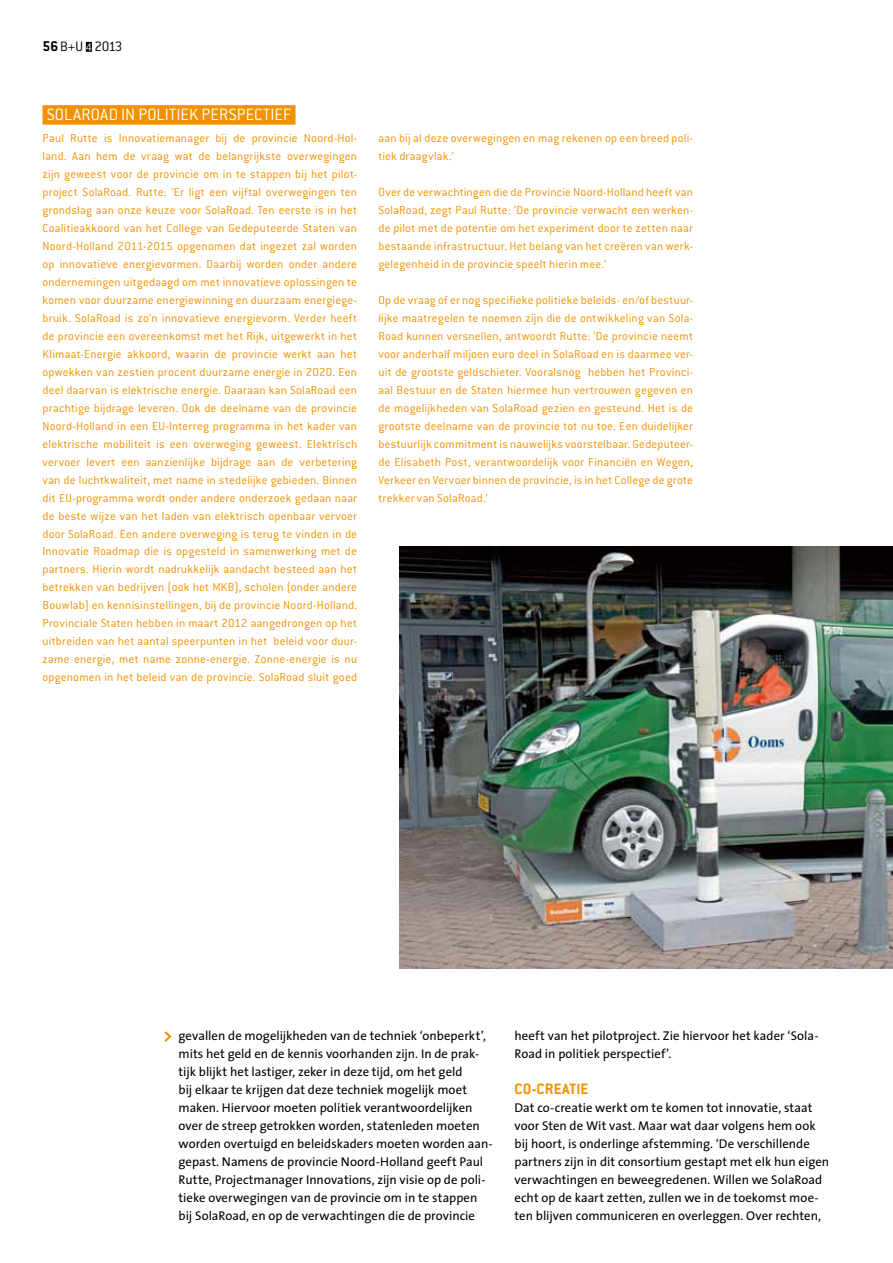
<style>
.page{position:relative;width:893px;height:1263px;background:#fff}
.page>*{position:absolute;margin:0;border:0;box-sizing:border-box;transform-origin:0 0}
.t1{font:300 18px "Conduit ITC";letter-spacing:.01em;color:#fff}
.t2{font:700 16.5px "Conduit ITC";color:#f39100}
.t3{font:300 15px "Conduit ITC";color:#000}
.t4{font:300 12.75px/18px "Conduit ITC";letter-spacing:.015em;color:#f39100;text-align:justify}
.t5{font:12.75px/18px "The Sans";color:#000}
.s1{font-weight:700;font-size:15.6px}
.s2{font-size:12px;color:#fff}
</style>
<div class="page">
<img style="left:400px;top:546px;width:493px;height:422px">
<svg style="left:164px;top:1031px;width:8px;height:11px"></svg>
<div style="left:43px;top:105px;width:252px;height:20px;background:#f39100"></div>
<div style="left:86px;top:42px;width:6px;height:10px;background:#000"></div>
<p class="t3" style="left:43px;top:39px;width:81px"><span class="s1">56</span>B+U <span class="s2">4</span> 2013</p>
<h1 class="t1" style="left:47px;top:105px;width:246px">SolaRoad in politiek perspectief</h1>
<p class="t4" style="left:42px;top:129px;width:316px">Paul Rutte is Innovatiemanager bij de provincie Noord-Hol&shy;land. Aan hem de vraag wat de belangrijkste overwegingen zijn geweest voor de provincie om in te stappen bij het pilot&shy;project SolaRoad. Rutte: ‘Er ligt een vijftal overwegingen ten grondslag aan onze keuze voor SolaRoad. Ten eerste is in het Coalitieakkoord van het College van Gedeputeerde Staten van Noord-Holland 2011-2015 opgenomen dat ingezet zal worden op innovatieve energievormen. Daarbij worden onder andere ondernemingen uitgedaagd om met innovatieve oplossingen te komen voor duurzame energiewinning en duurzaam energiege&shy;bruik. SolaRoad is zo’n innovatieve energievorm. Verder heeft de provincie een overeenkomst met het Rijk, uitgewerkt in het Klimaat-Energie akkoord, waarin de provincie werkt aan het opwekken van zestien procent duurzame energie in 2020. Een deel daarvan is elektrische energie. Daaraan kan SolaRoad een prachtige bijdrage leveren. Ook de deelname van de provincie Noord-Holland in een EU-Interreg programma in het kader van elektrische mobiliteit is een overweging geweest. Elektrisch vervoer levert een aanzienlijke bijdrage aan de verbetering van de luchtkwaliteit, met name in stedelijke gebieden. Binnen dit EU-programma wordt onder andere onderzoek gedaan naar de beste wijze van het laden van elektrisch openbaar vervoer door SolaRoad. Een andere overweging is terug te vinden in de I nnovatie Roadmap die is opgesteld in samenwerking met de partners. Hierin wordt nadrukkelijk aandacht besteed aan het betrekken van bedrijven (ook het MKB), scholen (onder andere Bouwlab) en kennisinstellingen, bij de provincie Noord-Holland.<br>Provinciale Staten hebben in maart 2012 aangedrongen op het uitbreiden van het aantal speerpunten in het beleid voor duur&shy;zame energie, met name zonne-energie. Zonne-energie is nu opgenomen in het beleid van de provincie. SolaRoad sluit goed</p>
<p class="t4" style="left:378px;top:129px;width:316px">aan bij al deze overwegingen en mag rekenen op een breed poli&shy;tiek draagvlak.’</p>
<p class="t4" style="left:378px;top:183px;width:316px">Over de verwachtingen die de Provincie Noord-Holland heeft van SolaRoad, zegt Paul Rutte: ‘De provincie verwacht een werken&shy;de pilot met de potentie om het experiment door te zetten naar bestaande infrastructuur. Het belang van het creëren van werk&shy;gelegenheid in de provincie speelt hierin mee.’</p>
<p class="t4" style="left:378px;top:291px;width:316px">Op de vraag of er nog specifieke politieke beleids- en/of bestuur&shy;lijke maatregelen te noemen zijn die de ontwikkeling van Sola-Road kunnen versnellen, antwoordt Rutte: ‘De provincie neemt voor anderhalf miljoen euro deel in SolaRoad en is daarmee ver&shy;uit de grootste geldschieter. Vooralsnog hebben het Provinci&shy;aal Bestuur en de Staten hiermee hun vertrouwen gegeven en de mogelijkheden van SolaRoad gezien en gesteund. Het is de grootste deelname van de provincie tot nu toe. Een duidelijker bestuurlijk commitment is nauwelijks voorstelbaar. Gedeputeer&shy;de Elisabeth Post, verantwoordelijk voor Financiën en Wegen, Verkeer en Vervoer binnen de provincie, is in het College de grote trekker van SolaRoad.’</p>
<p class="t5" style="left:179px;top:1027px;width:316px">gevallen de mogelijkheden van de techniek ‘onbeperkt’, mits het geld en de kennis voorhanden zijn. In de prak&shy;tijk blijkt het lastiger, zeker in deze tijd, om het geld<br>bij elkaar te krijgen dat deze techniek mogelijk moet maken. Hiervoor moeten politiek verantwoordelijken over de streep getrokken worden, statenleden moeten worden overtuigd en beleidskaders moeten worden aan&shy;gepast. Namens de provincie Noord-Holland geeft Paul Rutte, Projectmanager Innovations, zijn visie op de poli&shy;tieke overwegingen van de provincie om in te stappen bij SolaRoad, en op de verwachtingen die de provincie</p>
<p class="t5" style="left:514px;top:1027px;width:306px">heeft van het pilotproject. Zie hiervoor het kader ‘Sola-<br>Road in politiek perspectief’.</p>
<p class="t2" style="left:514px;top:1079px;width:75px">CO-CREATIE</p>
<p class="t5" style="left:514px;top:1098px;width:316px">Dat co-creatie werkt om te komen tot innovatie, staat voor Sten de Wit vast. Maar wat daar volgens hem ook bij hoort, is onderlinge afstemming. ‘De verschillende partners zijn in dit consortium gestapt met elk hun eigen verwachtingen en beweegredenen. Willen we SolaRoad echt op de kaart zetten, zullen we in de toekomst moe&shy;ten blijven communiceren en overleggen. Over rechten,</p>
</div>
